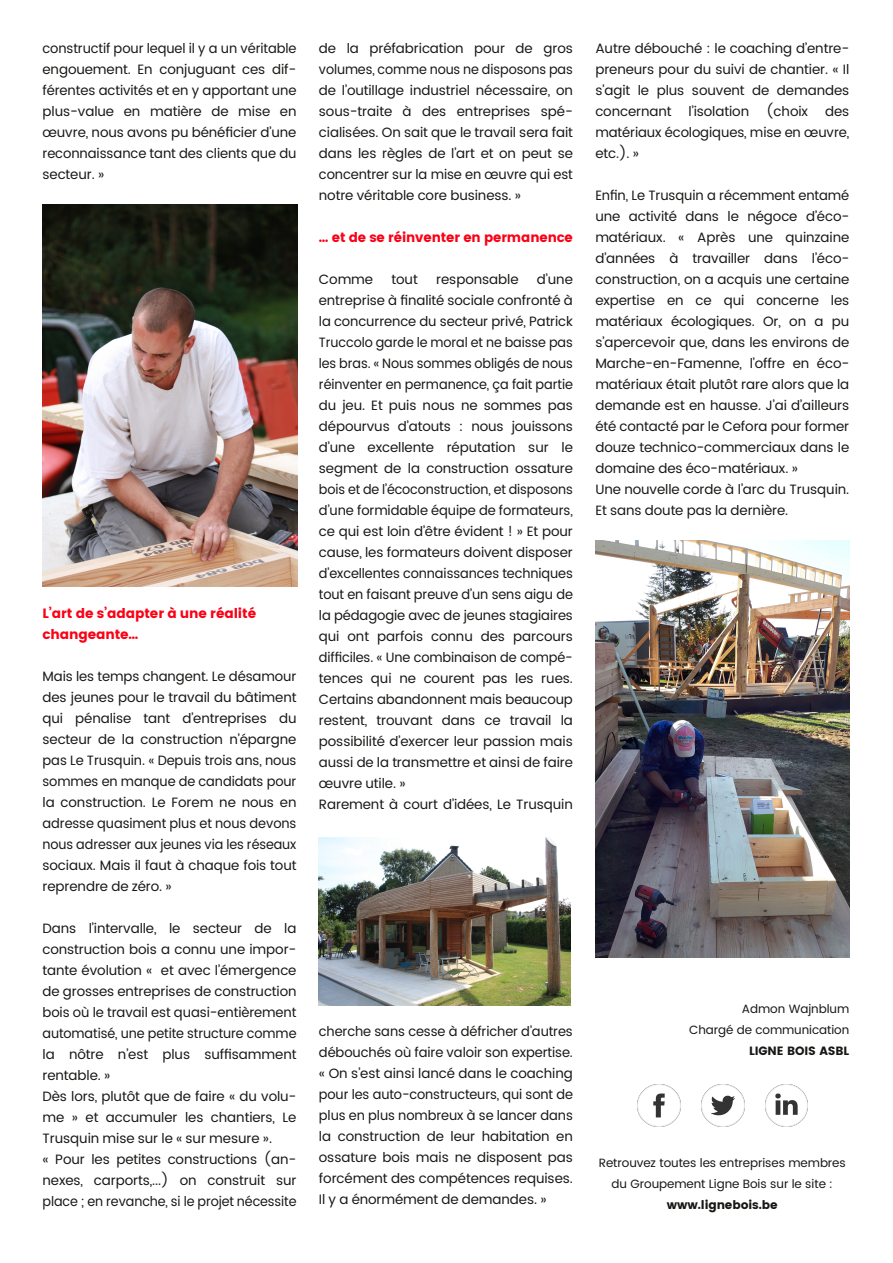
<style>
.page{position:relative;width:893px;height:1263px;background:#fff}
.page>*{position:absolute;margin:0;border:0;box-sizing:border-box;transform-origin:0 0}
.t1{font:13.5px/21px "Poppins";letter-spacing:-.005em;color:#181715;text-align:justify}
.t2{font:13.5px/21px "Poppins";letter-spacing:-.01em;color:#fb0015}
.t3{font:12px/21px "Poppins";letter-spacing:-.005em;color:#181715;text-align:right}
.t4{font:12px "Poppins";letter-spacing:-.01em;color:#181715}
</style>
<div class="page">
<img style="left:638px;top:1084px;width:42px;height:43px">
<img style="left:702px;top:1084px;width:42px;height:43px">
<img style="left:765px;top:1084px;width:43px;height:43px">
<img style="left:43px;top:204px;width:254px;height:382px">
<img style="left:319px;top:838px;width:252px;height:168px">
<img style="left:595px;top:540px;width:254px;height:417px">
<p class="t1" style="left:43px;top:38px;width:256px">constructif pour lequel il y a un véritable engouement. En conjuguant ces dif&shy;férentes activités et en y apportant une plus-value en matière de mise en œuvre, nous avons pu bénéficier d’une reconnaissance tant des clients que du secteur. »</p>
<p class="t2" style="left:43px;top:603px;width:215px">L’art de s’adapter à une réalité changeante…</p>
<p class="t1" style="left:43px;top:666px;width:256px">Mais les temps changent. Le désamour des jeunes pour le travail du bâtiment qui pénalise tant d’entreprises du secteur de la construction n’épargne pas Le Trusquin. « Depuis trois ans, nous sommes en manque de candidats pour la construction. Le Forem ne nous en adresse quasiment plus et nous devons nous adresser aux jeunes via les réseaux sociaux. Mais il faut à chaque fois tout reprendre de zéro. »</p>
<p class="t1" style="left:43px;top:918px;width:256px;text-align:left">Dans l’intervalle, le secteur de la construction bois a connu une impor&shy;tante évolution « et avec l’émergence de grosses entreprises de construction bois où le travail est quasi-entièrement automatisé, une petite structure comme la nôtre n’est plus suffisamment rentable. »<br>Dès lors, plutôt que de faire « du volu&shy;me » et accumuler les chantiers, Le Trusquin mise sur le « sur mesure ».<br>« Pour les petites constructions (an&shy;nexes, carports,...) on construit sur place ; en revanche, si le projet nécessite</p>
<p class="t1" style="left:319px;top:38px;width:256px">de la préfabrication pour de gros volumes, comme nous ne disposons pas de l’outillage industriel nécessaire, on sous-traite à des entreprises spé&shy;cialisées. On sait que le travail sera fait dans les règles de l’art et on peut se concentrer sur la mise en œuvre qui est notre véritable core business. »</p>
<p class="t2" style="left:319px;top:227px;width:256px">… et de se réinventer en permanence</p>
<p class="t1" style="left:319px;top:269px;width:56px">Comme</p>
<p class="t1" style="left:392px;top:269px;width:28px">tout</p>
<p class="t1" style="left:436px;top:269px;width:84px">responsable</p>
<p class="t1" style="left:319px;top:269px;width:256px;text-align:left;text-indent:218px">d’une entreprise à finalité sociale confronté à la concurrence du secteur privé, Patrick Truccolo garde le moral et ne baisse pas les bras. « Nous sommes obligés de nous réinventer en permanence, ça fait partie du jeu. Et puis nous ne sommes pas dépourvus d’atouts : nous jouissons d’une excellente réputation sur le segment de la construction ossature bois et de l’écoconstruction, et disposons d’une formidable équipe de formateurs, ce qui est loin d’être évident ! » Et pour cause, les formateurs doivent disposer d’excellentes connaissances techniques tout en faisant preuve d’un sens aigu de la pédagogie avec de jeunes stagiaires qui ont parfois connu des parcours difficiles. « Une combinaison de compé&shy;tences qui ne courent pas les rues.<br>Certains abandonnent mais beaucoup restent, trouvant dans ce travail la possibilité d’exercer leur passion mais aussi de la transmettre et ainsi de faire œuvre utile. »<br>Rarement à court d’idées, Le Trusquin</p>
<p class="t1" style="left:319px;top:1020px;width:256px">cherche sans cesse à défricher d’autres débouchés où faire valoir son expertise. « On s’est ainsi lancé dans le coaching pour les auto-constructeurs, qui sont de plus en plus nombreux à se lancer dans la construction de leur habitation en ossature bois mais ne disposent pas forcément des compétences requises.<br>Il y a énormément de demandes. »</p>
<p class="t1" style="left:595px;top:38px;width:255px">Autre débouché : le coaching d’entre&shy;preneurs pour du suivi de chantier. « Il s’agit le plus souvent de demandes concernant</p>
<p class="t1" style="left:689px;top:101px;width:62px">l’isolation</p>
<p class="t1" style="left:766px;top:101px;width:43px">(choix</p>
<p class="t1" style="left:595px;top:101px;width:255px;text-indent:230px">des matériaux écologiques, mise en œuvre, etc.). »</p>
<p class="t1" style="left:595px;top:185px;width:256px;text-align:left">Enfin, Le Trusquin a récemment entamé une activité dans le négoce d’éco&shy;matériaux. « Après une quinzaine d’années à travailler dans l’éco&shy;construction, on a acquis une certaine expertise en ce qui concerne les matériaux écologiques. Or, on a pu s’apercevoir que, dans les environs de Marche-en-Famenne, l’offre en éco&shy;matériaux était plutôt rare alors que la demande est en hausse. J’ai d’ailleurs été contacté par le Cefora pour former douze technico-commerciaux dans le domaine des éco-matériaux. »<br>Une nouvelle corde à l’arc du Trusquin.<br>Et sans doute pas la dernière.</p>
<p class="t3" style="left:689px;top:998px;width:162px">Admon Wajnblum<br>Chargé de communication</p>
<p class="t4" style="left:749px;top:1043px;width:102px">LIGNE BOIS ASBL</p>
<p class="t3" style="left:599px;top:1152px;width:249px;text-align:center">Retrouvez toutes les entreprises membres du Groupement Ligne Bois sur le site :</p>
<p class="t4" style="left:667px;top:1198px;width:112px">www.lignebois.be</p>
</div>
